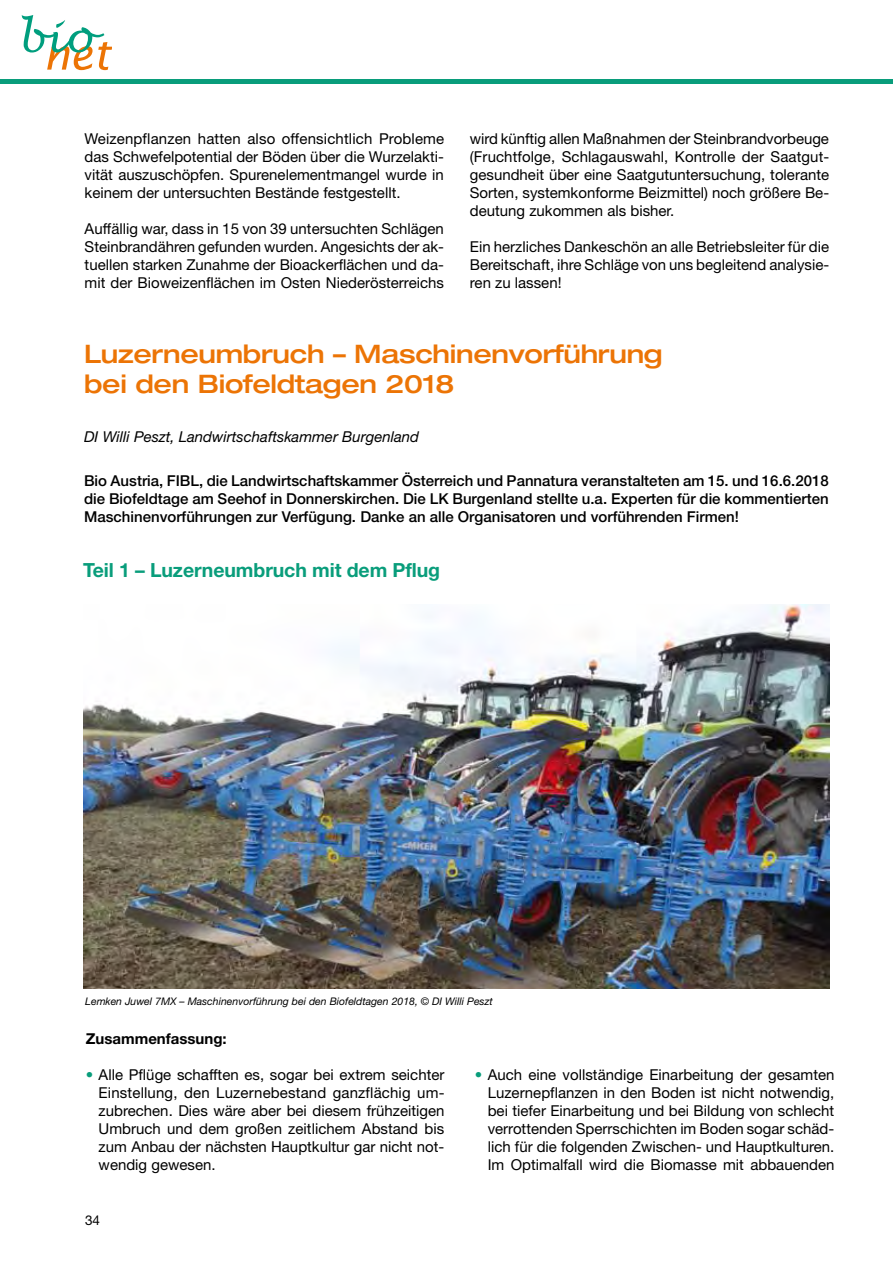
<style>
.page{position:relative;width:893px;height:1263px;background:#fff}
.page>*{position:absolute;margin:0;border:0;box-sizing:border-box;transform-origin:0 0}
.t1{font:500 expanded 25.5px/30.6px "Helvetica Neue";letter-spacing:-.01em;color:#ec7405}
.t2{font:700 19.5px "Helvetica Neue";letter-spacing:-.005em;color:#099d7b}
.t3{font:15px/18px "Helvetica Neue";color:#000;text-align:justify}
.t4{font:500 15px/18px "Helvetica Neue";color:#000;text-align:justify}
.t5{font:italic 15px "Helvetica Neue";color:#000}
.t6{font:700 15px "Helvetica Neue";color:#000}
.t7{font:13.5px "Helvetica Neue";color:#000}
.t8{font:italic 10.5px "Helvetica Neue";color:#000}
.s1{color:#099d7b}
</style>
<div class="page">
<div style="left:0;top:79px;width:893px;height:5px;background:#099d7b"></div>
<svg style="left:22px;top:15px;width:90px;height:55px"></svg>
<img style="left:84px;top:604px;width:745px;height:385px">
<p class="t3" style="left:85px;top:129px;width:361px">Weizenpflanzen hatten also offensichtlich Probleme das Schwefelpotential der Böden über die Wurzelakti&shy;vität auszuschöpfen. Spurenelementmangel wurde in keinem der untersuchten Bestände festgestellt.</p>
<p class="t3" style="left:85px;top:219px;width:361px">Auffällig war, dass in 15 von 39 untersuchten Schlägen Steinbrandähren gefunden wurden. Angesichts der ak&shy;tuellen starken Zunahme der Bioackerflächen und da&shy;mit der Bioweizenflächen im Osten Niederösterreichs</p>
<p class="t3" style="left:470px;top:129px;width:361px">wird künftig allen Maßnahmen der Steinbrandvorbeuge (Fruchtfolge, Schlagauswahl, Kontrolle der Saatgut&shy;gesundheit über eine Saatgutuntersuchung, tolerante Sorten, systemkonforme Beizmittel) noch größere Be&shy;deutung zukommen als bisher.</p>
<p class="t3" style="left:470px;top:237px;width:361px">Ein herzliches Dankeschön an alle Betriebsleiter für die Bereitschaft, ihre Schläge von uns begleitend analysie&shy;ren zu lassen!</p>
<h1 class="t1" style="left:84px;top:338px;width:580px">Luzerneumbruch – Maschinenvorführung bei den Biofeldtagen 2018</h1>
<p class="t5" style="left:84px;top:427px;width:337px">DI Willi Peszt, Landwirtschaftskammer Burgenland</p>
<p class="t4" style="left:84px;top:472px;width:746px">Bio Austria, FIBL, die Landwirtschaftskammer Österreich und Pannatura veranstalteten am 15. und 16.6.2018 die Biofeldtage am Seehof in Donnerskirchen. Die LK Burgenland stellte u.a. Experten für die kommentierten Maschinenvorführungen zur Verfügung. Danke an alle Organisatoren und vorführenden Firmen!</p>
<h2 class="t2" style="left:83px;top:558px;width:359px">Teil 1 – Luzerneumbruch mit dem Pflug</h2>
<p class="t8" style="left:85px;top:995px;width:409px">Lemken Juwel 7MX – Maschinenvorführung bei den Biofeldtagen 2018, © DI Willi Peszt</p>
<p class="t6" style="left:86px;top:1029px;width:142px">Zusammenfassung:</p>
<p class="t3" style="left:99px;top:1065px;width:347px;text-indent:-13px"><span class="s1">•</span> Alle Pflüge schafften es, sogar bei extrem seichter Einstellung, den Luzernebestand ganzflächig um&shy;zubrechen. Dies wäre aber bei diesem frühzeitigen Umbruch und dem großen zeitlichem Abstand bis zum Anbau der nächsten Hauptkultur gar nicht not&shy;wendig gewesen.</p>
<p class="t7" style="left:85px;top:1212px;width:17px">34</p>
<p class="t3" style="left:488px;top:1065px;width:348px;text-indent:-13px"><span class="s1">•</span> Auch eine vollständige Einarbeitung der gesamten Luzernepflanzen in den Boden ist nicht notwendig, bei tiefer Einarbeitung und bei Bildung von schlecht verrottenden Sperrschichten im Boden sogar schäd&shy;lich für die folgenden Zwischen- und Hauptkulturen.<br>Im Optimalfall wird die Biomasse mit abbauenden</p>
</div>
